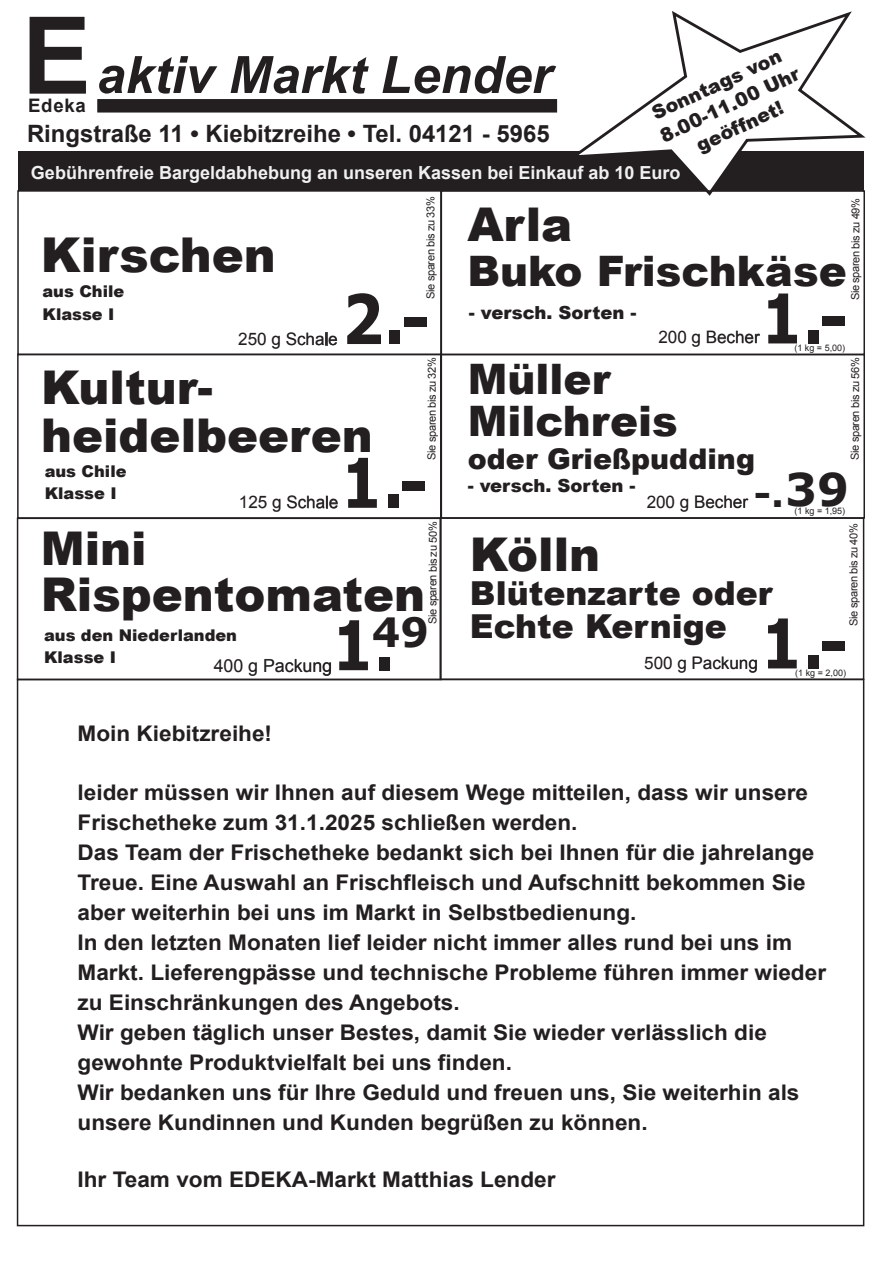
<style>
.page{position:relative;width:893px;height:1262px;background:#fff}
.page>*{position:absolute;margin:0;border:0;box-sizing:border-box;transform-origin:0 0}
.t1{font:700 68.55px "Verdana";color:#231f20;scale:.86 1}
.t2{font:italic 700 51.45px "Arial";color:#231f20}
.t3{font:900 48px "Arial";color:#231f20}
.t4{font:900 46.5px/48px "Arial";color:#231f20}
.t5{font:900 42px/42px "Arial";color:#231f20}
.t6{font:700 40.35px "Verdana";color:#231f20}
.t7{font:700 36px "Verdana";color:#231f20}
.t8{font:900 33px/33px "Arial";color:#231f20}
.t9{font:900 28.5px "Arial";color:#231f20}
.t10{font:700 23.85px "Arial";color:#231f20}
.t11{font:700 21.6px/30px "Arial";color:#231f20;scale:1.05 1}
.t12{font:900 19.05px/23.9px "Arial";color:#231f20;text-align:center}
.t13{font:700 18.6px "Arial";letter-spacing:.04em;color:#231f20}
.t14{font:700 18px "Arial";color:rgb(255 255 255/.94)}
.t15{font:900 18px "Arial";color:#231f20}
.t16{font:18px "Arial";color:#231f20}
.t17{font:17.25px "Arial";color:#231f20}
.t18{font:900 16.2px/22.2px "Arial";color:#231f20}
.t19{font:11.1px "Arial";letter-spacing:-.04em;color:#231f20}
.t20{font:9px "Arial";color:#231f20}
.s1{font-style:normal;font-size:107.25px}
.s2{font-size:45px}
</style>
<div class="page">
<div style="left:97px;top:99px;width:460px;height:14px;background:#231f20;border:1px solid #231f20"></div>
<div style="left:18px;top:152px;width:846px;height:39px;background:#231f20"></div>
<svg style="left:564px;top:11px;width:301px;height:185px"></svg>
<div style="left:17px;top:354px;width:424px;height:165px;border:2px solid #231f20"></div>
<div style="left:440px;top:190px;width:425px;height:165px;border:2px solid #231f20"></div>
<div style="left:440px;top:354px;width:425px;height:164px;border:2px solid #231f20"></div>
<div style="left:439px;top:517px;width:425px;height:163px;border:2px solid #231f20"></div>
<svg style="left:652px;top:495px;width:22px;height:13px"></svg>
<svg style="left:680px;top:498px;width:8px;height:13px"></svg>
<svg style="left:695px;top:495px;width:53px;height:13px"></svg>
<svg style="left:650px;top:656px;width:21px;height:13px"></svg>
<svg style="left:678px;top:659px;width:7px;height:13px"></svg>
<svg style="left:693px;top:656px;width:63px;height:16px"></svg>
<svg style="left:243px;top:333px;width:23px;height:12px"></svg>
<svg style="left:272px;top:336px;width:8px;height:13px"></svg>
<svg style="left:286px;top:332px;width:51px;height:13px"></svg>
<svg style="left:220px;top:659px;width:22px;height:13px"></svg>
<svg style="left:249px;top:662px;width:8px;height:13px"></svg>
<svg style="left:264px;top:659px;width:67px;height:16px"></svg>
<svg style="left:664px;top:331px;width:22px;height:12px"></svg>
<svg style="left:692px;top:334px;width:8px;height:13px"></svg>
<svg style="left:707px;top:331px;width:53px;height:12px"></svg>
<svg style="left:244px;top:496px;width:23px;height:12px"></svg>
<svg style="left:273px;top:499px;width:7px;height:13px"></svg>
<svg style="left:287px;top:496px;width:51px;height:12px"></svg>
<h2 class="t2" style="left:22px;top:41px;width:531px"><span class="s1">E</span>aktiv Markt Lender</h2>
<p class="t12" style="left:645px;top:104px;width:153px;rotate:-25deg">Sonntags von<br>8.00-11.00 Uhr geöffnet!</p>
<p class="t14" style="left:31px;top:161px;width:651px">Gebührenfreie Bargeldabhebung an unseren Kassen bei Einkauf ab 10 Euro</p>
<p class="t13" style="left:28px;top:93px;width:59px">Edeka</p>
<p class="t10" style="left:27px;top:118px;width:524px">Ringstraße 11 • Kiebitzreihe • Tel. 04121 - 5965</p>
<h3 class="t3" style="left:41px;top:220px;width:237px">Kirschen</h3>
<p class="t18" style="left:43px;top:280px;width:83px">aus Chile<br>Klasse I</p>
<p class="t17" style="left:238px;top:328px;width:101px">250 g Schale</p>
<p class="t19" style="left:423px;top:299px;width:104px;rotate:-90deg">Sie sparen bis zu 33%</p>
<h1 class="t1" style="left:342px;top:274px;width:103px">2.-</h1>
<p class="t19" style="left:424px;top:459px;width:104px;rotate:-90deg">Sie sparen bis zu 32%</p>
<h3 class="t4" style="left:41px;top:362px;width:333px">Kultur&shy;heidelbeeren</h3>
<h1 class="t1" style="left:340px;top:438px;width:103px">1.-</h1>
<p class="t18" style="left:45px;top:459px;width:83px">aus Chile<br>Klasse I</p>
<p class="t17" style="left:239px;top:491px;width:101px">125 g Schale</p>
<p class="t19" style="left:425px;top:624px;width:104px;rotate:-90deg">Sie sparen bis zu 50%</p>
<h3 class="t4" style="left:41px;top:523px;width:386px;line-height:46.5px">Mini<br>Rispentomaten</h3>
<h3 class="t6" style="left:372px;top:606px;width:59px">49</h3>
<h1 class="t1" style="left:331px;top:600px;width:75px">1.</h1>
<p class="t18" style="left:44px;top:623px;width:194px">aus den Niederlanden<br>Klasse I</p>
<p class="t16" style="left:214px;top:653px;width:120px">400 g Packung</p>
<p class="t11" style="left:77px;top:719px;width:187px">Moin Kiebitzreihe!</p>
<p class="t19" style="left:848px;top:300px;width:104px;rotate:-90deg">Sie sparen bis zu 49%</p>
<h3 class="t4" style="left:467px;top:199px;width:106px">Arla</h3>
<h3 class="t5" style="left:467px;top:248px;width:381px">Buko Frischkäse</h3>
<h1 class="t1" style="left:760px;top:274px;width:103px">1.-</h1>
<p class="t15" style="left:469px;top:299px;width:169px">- versch. Sorten -</p>
<p class="t17" style="left:658px;top:326px;width:103px">200 g Becher</p>
<p class="t20" style="left:794px;top:342px;width:52px">(1 kg = 5,00)</p>
<p class="t19" style="left:847px;top:460px;width:104px;rotate:-90deg">Sie sparen bis zu 56%</p>
<h3 class="t5" style="left:468px;top:357px;width:211px">Müller<br>Milchreis</h3>
<h3 class="t9" style="left:468px;top:438px;width:288px">oder Grießpudding</h3>
<p class="t17" style="left:646px;top:490px;width:103px">200 g Becher</p>
<h3 class="t7" style="left:754px;top:470px;width:97px">-.<span class="s2">39</span></h3>
<p class="t15" style="left:467px;top:472px;width:169px">- versch. Sorten -</p>
<p class="t20" style="left:794px;top:505px;width:52px">(1 kg = 1,95)</p>
<p class="t19" style="left:846px;top:625px;width:104px;rotate:-90deg">Sie sparen bis zu 40%</p>
<h3 class="t4" style="left:470px;top:529px;width:132px">Kölln</h3>
<h3 class="t8" style="left:470px;top:575px;width:304px">Blütenzarte oder<br>Echte Kernige</h3>
<h1 class="t1" style="left:760px;top:599px;width:103px">1.-</h1>
<p class="t17" style="left:644px;top:651px;width:115px">500 g Packung</p>
<p class="t20" style="left:795px;top:667px;width:52px">(1 kg = 2,00)</p>
<p class="t11" style="left:77px;top:777px;width:714px">leider müssen wir Ihnen auf diesem Wege mitteilen, dass wir unsere Frischetheke zum 31.1.2025 schließen werden.<br>Das Team der Frischetheke bedankt sich bei Ihnen für die jahrelange Treue. Eine Auswahl an Frischfleisch und Aufschnitt bekommen Sie aber weiterhin bei uns im Markt in Selbstbedienung.<br>In den letzten Monaten lief leider nicht immer alles rund bei uns im Markt. Lieferengpässe und technische Probleme führen immer wieder zu Einschränkungen des Angebots.<br>Wir geben täglich unser Bestes, damit Sie wieder verlässlich die gewohnte Produktvielfalt bei uns finden.<br>Wir bedanken uns für Ihre Geduld und freuen uns, Sie weiterhin als unsere Kundinnen und Kunden begrüßen zu können.</p>
<p class="t11" style="left:77px;top:1164px;width:457px">Ihr Team vom EDEKA-Markt Matthias Lender</p>
</div>
